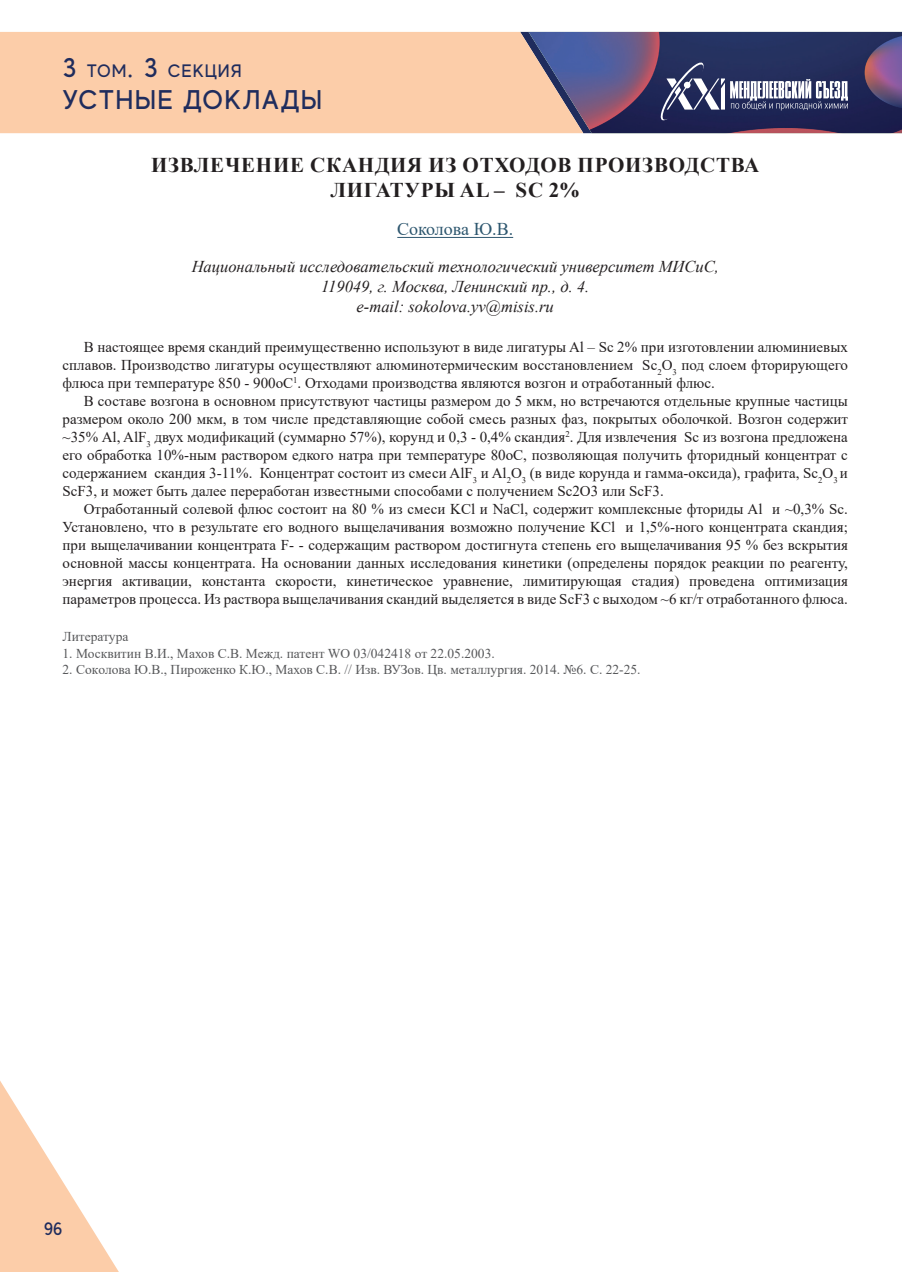
<style>
.page{position:relative;width:902px;height:1272px;background:#fff}
.page>*{position:absolute;margin:0;border:0;box-sizing:border-box;transform-origin:0 0}
.t1{font:500 27px "MADE Evolve Sans";letter-spacing:.05em;color:#1f2c5d}
.t2{font:700 21px/25.2px "Times New Roman";letter-spacing:.035em;color:#231f20;text-align:center}
.t3{font:500 18px "MADE Evolve Sans";letter-spacing:.05em;color:#1f2c5d}
.t4{font:18px "Times New Roman";color:#2e576f}
.t5{font:italic 16.5px/19.8px "Times New Roman";color:#231f20;text-align:center}
.t6{font:15px/18px "Times New Roman";color:#231f20;text-align:justify}
.t7{font:13.5px "Times New Roman";color:#57585a}
.s1{font-size:27px}
</style>
<div class="page">
<div style="left:0;top:32px;width:520px;height:101px;background:#fccda9"></div>
<svg style="left:0;top:1081px;width:118px;height:190px"></svg>
<svg style="left:520px;top:32px;width:382px;height:101px;background:#575277"></svg>
<hr style="left:397px;top:237px;width:116px;height:1px;background:#2e576f">
<p class="t3" style="left:63px;top:59px;width:181px"><span class="s1">3</span> ТОМ<span class="s1">. 3</span> СЕКЦИЯ</p>
<h1 class="t1" style="left:63px;top:83px;width:261px">УСТНЫЕ ДОКЛАДЫ</h1>
<h2 class="t2" style="left:151px;top:151px;width:609px">ИЗВЛЕЧЕНИЕ СКАНДИЯ ИЗ ОТХОДОВ ПРОИЗВОДСТВА<br>ЛИГАТУРЫ AL – SC 2%</h2>
<p class="t4" style="left:397px;top:217px;width:117px">Соколова Ю.В.</p>
<p class="t5" style="left:192px;top:256px;width:528px">Национальный исследовательский технологический университет МИСиС,<br>119049, г. Москва, Ленинский пр., д. 4.<br>e-mail: sokolova.yv@misis.ru</p>
<p class="t6" style="left:62px;top:337px;width:786px;text-indent:21px">В настоящее время скандий преимущественно используют в виде лигатуры Al – Sc 2% при изготовлении алюминиевых сплавов. Производство лигатуры осуществляют алюминотермическим восстановлением Sc<sub>2</sub>O<sub>3</sub> под слоем фторирующего флюса при температуре 850 - 900оС<sup>1</sup>. Отходами производства являются возгон и отработанный флюс.</p>
<p class="t6" style="left:63px;top:391px;width:786px;text-indent:21px">В составе возгона в основном присутствуют частицы размером до 5 мкм, но встречаются отдельные крупные частицы размером около 200 мкм, в том числе представляющие собой смесь разных фаз, покрытых оболочкой. Возгон содержит ~35% Аl, AlF<sub>3</sub> двух модификаций (суммарно 57%), корунд и 0,3 - 0,4% скандия<sup>2</sup>. Для извлечения Sc из возгона предложена его обработка 10%-ным раствором едкого натра при температуре 80оС, позволяющая получить фторидный концентрат с содержанием скандия 3-11%. Концентрат состоит из смеси AlF<sub>3</sub> и Al<sub>2</sub>O<sub>3</sub> (в виде корунда и гамма-оксида), графита, Sc<sub>2</sub>O<sub>3</sub> и ScF3, и может быть далее переработан известными способами с получением Sc2O3 или ScF3.</p>
<p class="t6" style="left:63px;top:499px;width:786px;text-indent:21px">Отработанный солевой флюс состоит на 80 % из смеси KCl и NaCl, содержит комплексные фториды Al и ~0,3% Sc.<br>Установлено, что в результате его водного выщелачивания возможно получение KCl и 1,5%-ного концентрата скандия; при выщелачивании концентрата F- - содержащим раствором достигнута степень его выщелачивания 95 % без вскрытия основной массы концентрата. На основании данных исследования кинетики (определены порядок реакции по реагенту, энергия активации, константа скорости, кинетическое уравнение, лимитирующая стадия) проведена оптимизация параметров процесса. Из раствора выщелачивания скандий выделяется в виде ScF3 с выходом ~6 кг/т отработанного флюса.</p>
<p class="t7" style="left:63px;top:627px;width:67px">Литература</p>
<p class="t7" style="left:63px;top:643px;width:433px">1. Москвитин В.И., Махов С.В. Межд. патент WО 03/042418 от 22.05.2003.</p>
<p class="t7" style="left:63px;top:660px;width:579px">2. Сокoлова Ю.В., Пироженко К.Ю., Махов С.В. // Изв. ВУЗов. Цв. металлургия. 2014. №6. C. 22-25.</p>
<p class="t3" style="left:44px;top:1217px;width:20px">96</p>
</div>
